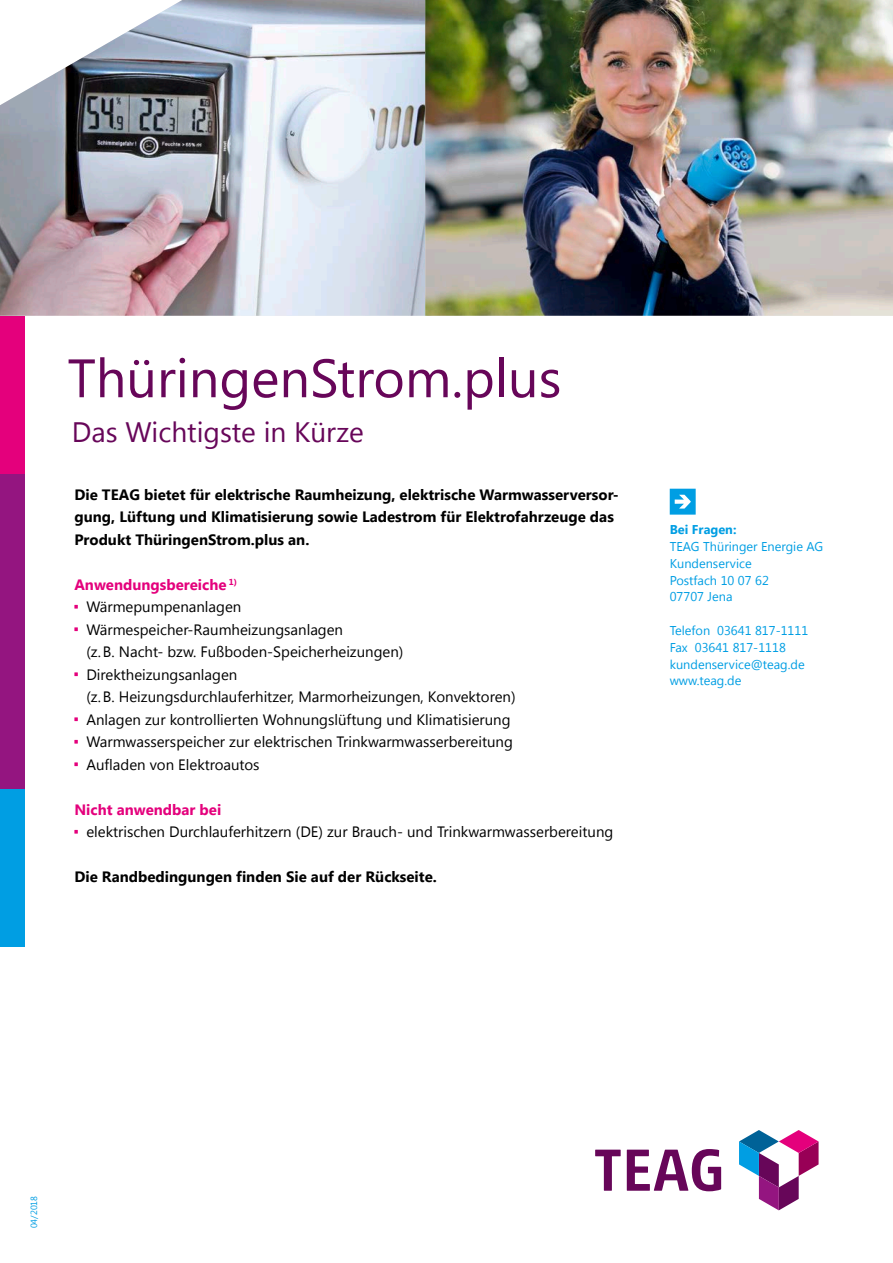
<style>
.page{position:relative;width:893px;height:1263px;background:#fff}
.page>*{position:absolute;margin:0;border:0;box-sizing:border-box;transform-origin:0 0}
.t1{font:54px "Segoe UI";color:#670659}
.t2{font:28.05px "Segoe UI";color:#670659}
.t3{font:15px/22.5px "Segoe UI";color:#000}
.t4{font:700 15px/22.5px "Segoe UI";color:#000}
.t5{font:700 15px "Segoe UI";color:#e4007c}
.t6{font:12.75px/16.8px "Segoe UI";color:#009ee3}
.t7{font:700 12.75px "Segoe UI";color:#009ee3}
.t8{font:9px "Segoe UI";color:#009ee3}
.s1{font-weight:700;color:#e4007c}
</style>
<div class="page">
<div style="left:0;top:789px;width:25px;height:158px;background:#009ee3"></div>
<div style="left:0;top:474px;width:25px;height:315px;background:#941580"></div>
<div style="left:0;top:316px;width:25px;height:158px;background:#e4007c"></div>
<svg style="left:74px;top:605px;width:4px;height:4px"></svg>
<svg style="left:74px;top:627px;width:4px;height:4px"></svg>
<svg style="left:74px;top:672px;width:4px;height:4px"></svg>
<svg style="left:74px;top:717px;width:4px;height:4px"></svg>
<svg style="left:74px;top:740px;width:4px;height:4px"></svg>
<svg style="left:74px;top:762px;width:4px;height:4px"></svg>
<svg style="left:74px;top:830px;width:4px;height:4px"></svg>
<svg style="left:670px;top:489px;width:26px;height:26px"></svg>
<svg style="left:739px;top:1130px;width:80px;height:80px"></svg>
<svg style="left:595px;top:1149px;width:26px;height:42px"></svg>
<svg style="left:627px;top:1149px;width:94px;height:42px"></svg>
<img style="left:0;top:0;width:425px;height:316px">
<img style="left:425px;top:0;width:468px;height:316px">
<h1 class="t1" style="left:68px;top:341px;width:495px">ThüringenStrom.plus</h1>
<h2 class="t2" style="left:72px;top:412px;width:294px">Das Wichtigste in Kürze</h2>
<p class="t4" style="left:74px;top:482px;width:546px">Die TEAG bietet für elektrische Raumheizung, elektrische Warmwasserversor&shy;gung, Lüftung und Klimatisierung sowie Ladestrom für Elektrofahrzeuge das<br>Produkt ThüringenStrom.plus an.</p>
<p class="t3" style="left:86px;top:572px;width:431px;text-indent:-12px"><span class="s1">Anwendungsbereiche</span> <sup>1)<br></sup>Wärmepumpenanlagen<br>Wärmespeicher-Raumheizungsanlagen<br>(z.B. Nacht- bzw. Fußboden-Speicherheizungen)<br>Direktheizungsanlagen<br>(z.B. Heizungsdurchlauferhitzer, Marmorheizungen, Konvektoren)<br>Anlagen zur kontrollierten Wohnungslüftung und Klimatisierung Warmwasserspeicher zur elektrischen Trinkwarmwasserbereitung Aufladen von Elektroautos</p>
<p class="t5" style="left:74px;top:799px;width:148px">Nicht anwendbar bei</p>
<p class="t3" style="left:86px;top:820px;width:528px">elektrischen Durchlauferhitzern (DE) zur Brauch- und Trinkwarmwasserbereitung</p>
<p class="t4" style="left:74px;top:865px;width:364px">Die Randbedingungen finden Sie auf der Rückseite.</p>
<p class="t7" style="left:670px;top:520px;width:68px">Bei Fragen:</p>
<p class="t6" style="left:670px;top:537px;width:155px">TEAG Thüringer Energie AG<br>Kundenservice<br>Postfach 10 07 62<br>07707 Jena</p>
<p class="t6" style="left:670px;top:621px;width:140px">Telefon 03641 817-1111<br>Fax 03641 817-1118 kundenservice@teag.de www.teag.de</p>
<p class="t8" style="left:28px;top:1228px;width:34px;rotate:-90deg">04/2018</p>
</div>
